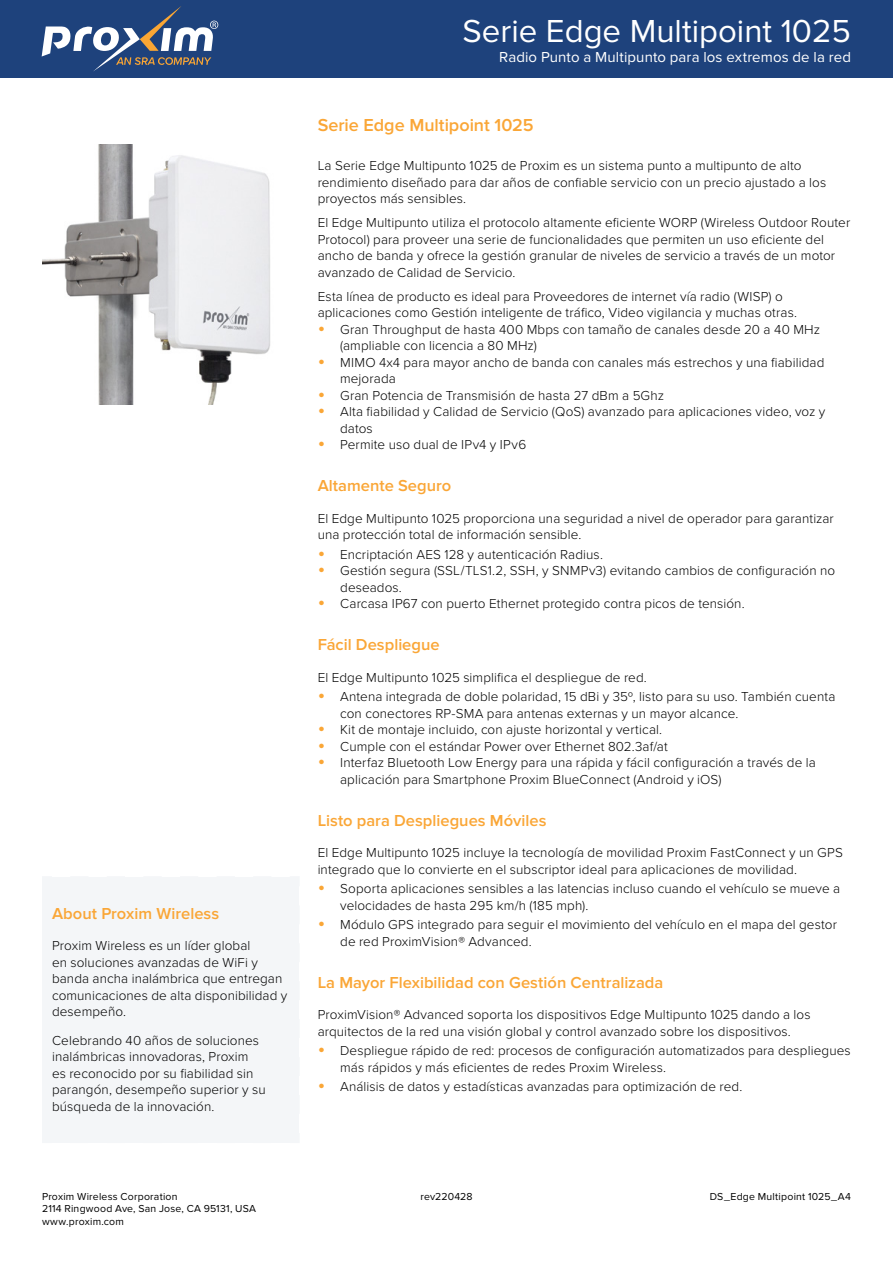
<style>
.page{position:relative;width:893px;height:1263px;background:#fff}
.page>*{position:absolute;margin:0;border:0;box-sizing:border-box;transform-origin:0 0}
.t1{font:33px "Proxima Nova";color:#fff}
.t2{font:600 18px "Proxima Nova";color:#faa636}
.t3{font:600 16.5px "Proxima Nova";color:#faa636}
.t4{font:15px "Proxima Nova";letter-spacing:.005em;color:#fff}
.t5{font:300 13.5px/16.5px "Proxima Nova";letter-spacing:.01em;color:#000}
.t6{font:10.5px/12.6px "Proxima Nova";letter-spacing:.02em;color:#000}
.s1{font-weight:400;font-size:21px;color:#faa636}
</style>
<div class="page">
<div style="left:0;top:0;width:893px;height:77px;background:#1e427c"></div>
<svg style="left:42px;top:6px;width:176px;height:65px"></svg>
<div style="left:42px;top:877px;width:257px;height:266px;background:#f4f6f8"></div>
<img style="left:42px;top:145px;width:228px;height:259px">
<p class="t3" style="left:52px;top:904px;width:169px">About Proxim Wireless</p>
<p class="t5" style="left:52px;top:937px;width:237px">Proxim Wireless es un líder global<br>en soluciones avanzadas de WiFi y banda ancha inalámbrica que entregan comunicaciones de alta disponibilidad y desempeño.</p>
<p class="t5" style="left:52px;top:1031px;width:215px">Celebrando 40 años de soluciones inalámbricas innovadoras, Proxim es reconocido por su fiabilidad sin parangón, desempeño superior y su búsqueda de la innovación.</p>
<h1 class="t1" style="left:463px;top:12px;width:390px">Serie Edge Multipoint 1025</h1>
<p class="t4" style="left:499px;top:48px;width:353px">Radio Punto a Multipunto para los extremos de la red</p>
<h2 class="t2" style="left:318px;top:115px;width:217px">Serie Edge Multipoint 1025</h2>
<p class="t5" style="left:318px;top:157px;width:510px">La Serie Edge Multipunto 1025 de Proxim es un sistema punto a multipunto de alto rendimiento diseñado para dar años de confiable servicio con un precio ajustado a los proyectos más sensibles.</p>
<p class="t5" style="left:318px;top:214px;width:534px">El Edge Multipunto utiliza el protocolo altamente eficiente WORP (Wireless Outdoor Router Protocol) para proveer una serie de funcionalidades que permiten un uso eficiente del ancho de banda y ofrece la gestión granular de niveles de servicio a través de un motor avanzado de Calidad de Servicio.</p>
<p class="t5" style="left:318px;top:287px;width:481px">Esta línea de producto es ideal para Proveedores de internet vía radio (WISP) o aplicaciones como Gestión inteligente de tráfico, Video vigilancia y muchas otras.</p>
<p class="t5" style="left:340px;top:320px;width:481px;text-indent:-22px"><span class="s1">•</span> Gran Throughput de hasta 400 Mbps con tamaño de canales desde 20 a 40 MHz (ampliable con licencia a 80 MHz)</p>
<p class="t5" style="left:340px;top:353px;width:486px;text-indent:-22px"><span class="s1">•</span> MIMO 4x4 para mayor ancho de banda con canales más estrechos y una fiabilidad mejorada</p>
<p class="t5" style="left:318px;top:386px;width:348px"><span class="s1">•</span> Gran Potencia de Transmisión de hasta 27 dBm a 5Ghz</p>
<p class="t5" style="left:340px;top:403px;width:487px;text-indent:-22px"><span class="s1">•</span> Alta fiabilidad y Calidad de Servicio (QoS) avanzado para aplicaciones video, voz y datos</p>
<p class="t5" style="left:318px;top:436px;width:210px"><span class="s1">•</span> Permite uso dual de IPv4 y IPv6</p>
<p class="t3" style="left:318px;top:476px;width:135px">Altamente Seguro</p>
<p class="t5" style="left:318px;top:509px;width:518px">El Edge Multipunto 1025 proporciona una seguridad a nivel de operador para garantizar una protección total de información sensible.</p>
<p class="t5" style="left:318px;top:545px;width:287px"><span class="s1">•</span> Encriptación AES 128 y autenticación Radius.</p>
<p class="t5" style="left:340px;top:562px;width:497px;text-indent:-22px"><span class="s1">•</span> Gestión segura (SSL/TLS1.2, SSH, y SNMPv3) evitando cambios de configuración no deseados.</p>
<p class="t5" style="left:318px;top:595px;width:428px"><span class="s1">•</span> Carcasa IP67 con puerto Ethernet protegido contra picos de tensión.</p>
<p class="t3" style="left:318px;top:635px;width:124px">Fácil Despliegue</p>
<p class="t5" style="left:318px;top:668px;width:331px">El Edge Multipunto 1025 simplifica el despliegue de red.</p>
<p class="t5" style="left:340px;top:688px;width:497px;text-indent:-22px"><span class="s1">•</span> Antena integrada de doble polaridad, 15 dBi y 35º, listo para su uso. También cuenta con conectores RP-SMA para antenas externas y un mayor alcance.</p>
<p class="t5" style="left:318px;top:721px;width:346px"><span class="s1">•</span> Kit de montaje incluido, con ajuste horizontal y vertical.</p>
<p class="t5" style="left:318px;top:737px;width:352px"><span class="s1">•</span> Cumple con el estándar Power over Ethernet 802.3af/at</p>
<p class="t5" style="left:340px;top:754px;width:477px;text-indent:-22px"><span class="s1">•</span> Interfaz Bluetooth Low Energy para una rápida y fácil configuración a través de la aplicación para Smartphone Proxim BlueConnect (Android y iOS)</p>
<p class="t3" style="left:318px;top:811px;width:230px">Listo para Despliegues Móviles</p>
<p class="t5" style="left:318px;top:844px;width:527px">El Edge Multipunto 1025 incluye la tecnología de movilidad Proxim FastConnect y un GPS integrado que lo convierte en el subscriptor ideal para aplicaciones de movilidad.</p>
<p class="t5" style="left:340px;top:880px;width:502px;text-indent:-22px"><span class="s1">•</span> Soporta aplicaciones sensibles a las latencias incluso cuando el vehículo se mueve a velocidades de hasta 295 km/h (185 mph).</p>
<p class="t5" style="left:340px;top:916px;width:498px;text-indent:-22px"><span class="s1">•</span> Módulo GPS integrado para seguir el movimiento del vehículo en el mapa del gestor de red ProximVision® Advanced.</p>
<p class="t3" style="left:318px;top:973px;width:347px">La Mayor Flexibilidad con Gestión Centralizada</p>
<p class="t5" style="left:318px;top:1006px;width:494px">ProximVision® Advanced soporta los dispositivos Edge Multipunto 1025 dando a los arquitectos de la red una visión global y control avanzado sobre los dispositivos.</p>
<p class="t5" style="left:340px;top:1042px;width:512px;text-indent:-22px"><span class="s1">•</span> Despliegue rápido de red: procesos de configuración automatizados para despliegues más rápidos y más eficientes de redes Proxim Wireless.</p>
<p class="t5" style="left:318px;top:1078px;width:426px"><span class="s1">•</span> Análisis de datos y estadísticas avanzadas para optimización de red.</p>
<p class="t6" style="left:42px;top:1190px;width:215px">Proxim Wireless Corporation<br>2114 Ringwood Ave, San Jose, CA 95131, USA www.proxim.com</p>
<p class="t6" style="left:420px;top:1190px;width:54px">rev220428</p>
<p class="t6" style="left:710px;top:1190px;width:143px">DS_Edge Multipoint 1025_A4</p>
</div>
